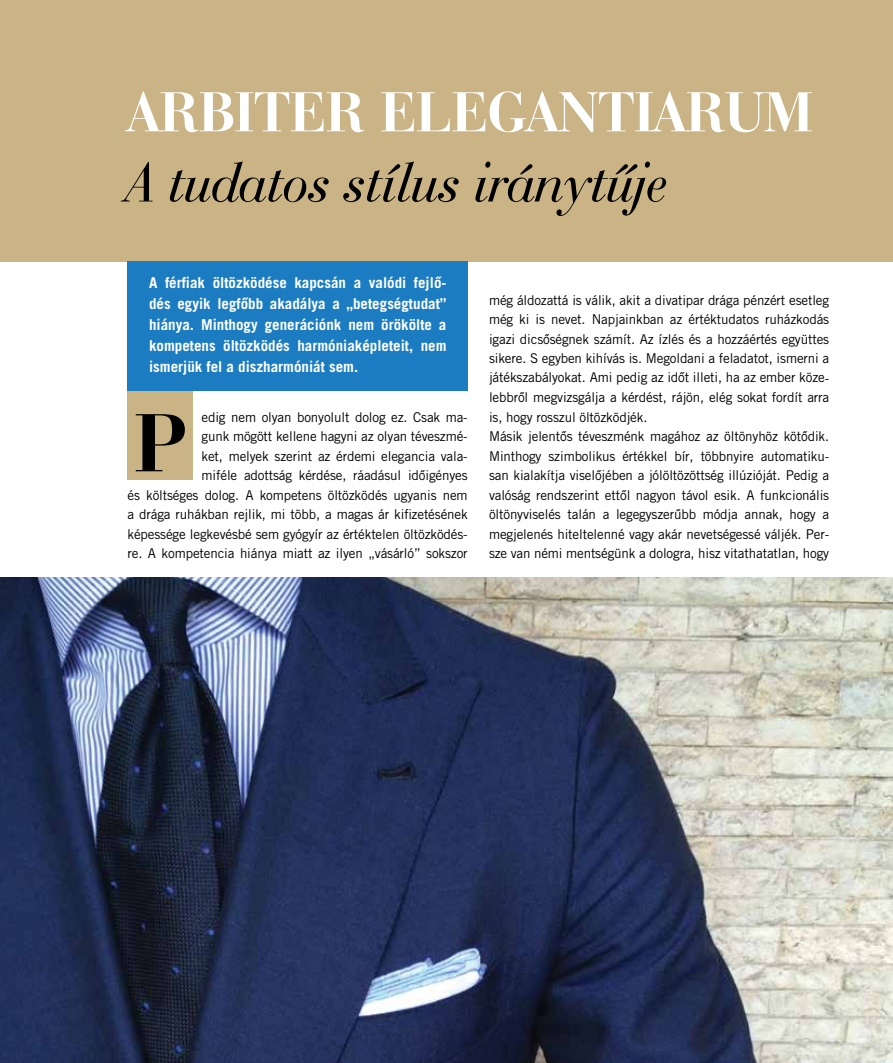
<style>
.page{position:relative;width:893px;height:1063px;background:#fff}
.page>*{position:absolute;margin:0;border:0;box-sizing:border-box;transform-origin:0 0}
.t1{font:58.5px "Bauer Bodoni HU Italic";color:#000}
.t2{font:58.5px "Bauer Bodoni HU Bold";color:#fff}
.t3{font:15px/21px "Trade Gothic Bold H";color:#fff;text-align:justify}
.t4{font:13.5px/19.5px "Trade Gothic H";letter-spacing:-.01em;color:#000;text-align:right}
</style>
<div class="page">
<div style="left:0;top:0;width:893px;height:261px;background:#cab486"></div>
<div style="left:128px;top:261px;width:340px;height:130px;background:#1c7cc1"></div>
<img style="left:0;top:578px;width:893px;height:485px">
<div style="left:128px;top:391px;width:65px;height:89px;background:#cab486"></div>
<svg style="left:136px;top:414px;width:49px;height:57px"></svg>
<h1 class="t2" style="left:128px;top:75px;width:687px">ARBITER ELEGANTIARUM</h1>
<h1 class="t1" style="left:128px;top:146px;width:542px">A tudatos stílus iránytûje</h1>
<p class="t3" style="left:149px;top:272px;width:299px">A férfiak öltözködése kapcsán a valódi fejlô&shy;dés egyik legfôbb akadálya a „betegségtudat” hiánya. Minthogy generációnk nem örökölte a kompetens öltözködés harmóniaképleteit, nem ismerjük fel a diszharmóniát sem.</p>
<p class="t4" style="left:128px;top:407px;width:342px">edig nem olyan bonyolult dolog ez. Csak ma-<br>gunk mögött kellene hagyni az olyan téveszmé-<br>ket, melyek szerint az érdemi elegancia vala-<br>miféle adottság kérdése, ráadásul idôigényes<br>és költséges dolog. A kompetens öltözködés ugyanis nem a drága ruhákban rejlik, mi több, a magas ár kifizetésének képessége legkevésbé sem gyógyír az értéktelen öltözködés&shy;re. A kompetencia hiánya miatt az ilyen „vásárló” sokszor</p>
<p class="t4" style="left:489px;top:290px;width:342px;text-align:left">még áldozattá is válik, akit a divatipar drága pénzért esetleg még ki is nevet. Napjainkban az értéktudatos ruházkodás igazi dicsôségnek számít. Az ízlés és a hozzáértés együttes sikere. S egyben kihívás is. Megoldani a feladatot, ismerni a játékszabályokat. Ami pedig az idôt illeti, ha az ember köze&shy;lebbrôl megvizsgálja a kérdést, rájön, elég sokat fordít arra is, hogy rosszul öltözködjék.<br>Másik jelentôs téveszménk magához az öltönyhöz kötôdik.<br>Minthogy szimbolikus értékkel bír, többnyire automatiku&shy;san kialakítja viselôjében a jólöltözöttség illúzióját. Pedig a valóság rendszerint ettôl nagyon távol esik. A funkcionális öltönyviselés talán a legegyszerûbb módja annak, hogy a megjelenés hiteltelenné vagy akár nevetségessé váljék. Per&shy;sze van némi mentségünk a dologra, hisz vitathatatlan, hogy</p>
</div>
